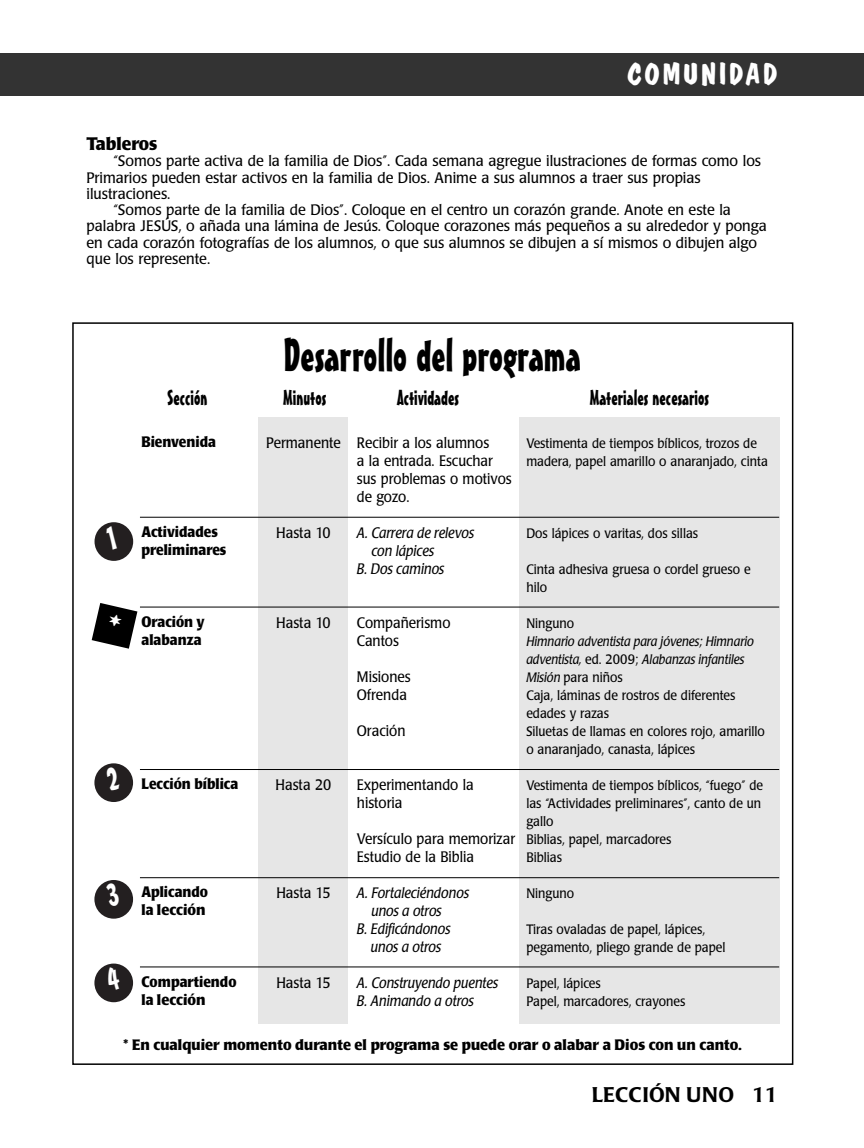
<style>
.page{position:relative;width:864px;height:1148px;background:#fff}
.page>*{position:absolute;margin:0;border:0;box-sizing:border-box;transform-origin:0 0}
.t1{font:45px "Mister Earl BT";color:#000}
.t2{font:700 30px "Dom Casual D";letter-spacing:.095em;color:#fff}
.t3{font:21px "Mister Earl BT";color:#000;scale:.95 1}
.t4{font:500 21px "Poppl Laudatio";color:#000}
.t5{font:700 18px "Poppl Laudatio";color:#000;scale:.95 1}
.t6{font:15px "Poppl Laudatio";color:#000;scale:.95 1}
.t7{font:15px/18px "Poppl Laudatio";color:#000;scale:.9 1}
.t8{font:italic 15px/18px "Poppl Laudatio";color:#000;scale:.9 1}
.t9{font:700 15px/18px "Poppl Laudatio";color:#000;scale:.9 1}
.t10{font:700 15px "Poppl Laudatio";color:#000;scale:.95 1}
.t11{font:13.5px/18px "Poppl Laudatio";color:#000;scale:.9 1}
.s1{font-style:italic}
</style>
<div class="page">
<div style="left:0;top:53px;width:864px;height:43px;background:#333"></div>
<div style="left:258px;top:417px;width:90px;height:606px;background:#e6e6e6"></div>
<div style="left:519px;top:417px;width:260px;height:606px;background:#e6e6e6"></div>
<div style="left:95px;top:522px;width:38px;height:39px;background:#231f20;border-radius:50%"></div>
<div style="left:94px;top:763px;width:39px;height:39px;background:#231f20;border-radius:50%"></div>
<div style="left:94px;top:880px;width:39px;height:38px;background:#231f20;border-radius:50%"></div>
<div style="left:94px;top:963px;width:39px;height:39px;background:#231f20;border-radius:50%"></div>
<hr style="left:140px;top:517px;width:639px;height:1px;background:#000">
<hr style="left:140px;top:606px;width:639px;height:1px;background:#000">
<hr style="left:140px;top:769px;width:639px;height:1px;background:#000">
<hr style="left:140px;top:966px;width:639px;height:1px;background:#000">
<hr style="left:140px;top:877px;width:639px;height:1px;background:#000">
<svg style="left:92px;top:603px;width:45px;height:45px"></svg>
<h2 class="t2" style="left:627px;top:56px;width:152px">COMUNIDAD</h2>
<h3 class="t5" style="left:87px;top:137px;width:76px">Tableros</h3>
<p class="t6" style="left:114px;top:155px;width:683px">“Somos parte activa de la familia de Dios”. Cada semana agregue ilustraciones de formas como los</p>
<p class="t6" style="left:87px;top:172px;width:648px">Primarios pueden estar activos en la familia de Dios. Anime a sus alumnos a traer sus propias</p>
<p class="t6" style="left:87px;top:188px;width:90px">ilustraciones.</p>
<p class="t6" style="left:114px;top:204px;width:651px">“Somos parte de la familia de Dios”. Coloque en el centro un corazón grande. Anote en este la</p>
<p class="t6" style="left:87px;top:220px;width:718px">palabra JESÚS, o añada una lámina de Jesús. Coloque corazones más pequeños a su alrededor y ponga</p>
<p class="t6" style="left:87px;top:236px;width:707px">en cada corazón fotografías de los alumnos, o que sus alumnos se dibujen a sí mismos o dibujen algo</p>
<p class="t6" style="left:87px;top:253px;width:132px">que los represente.</p>
<h1 class="t1" style="left:283px;top:338px;width:299px">Desarrollo del programa</h1>
<h3 class="t3" style="left:167px;top:390px;width:44px">Sección</h3>
<h3 class="t3" style="left:283px;top:390px;width:47px">Minutos</h3>
<h3 class="t3" style="left:397px;top:390px;width:67px">Actividades</h3>
<h3 class="t3" style="left:590px;top:390px;width:127px">Materiales necesarios</h3>
<p class="t9" style="left:141px;top:434px;width:84px">Bienvenida</p>
<p class="t9" style="left:141px;top:524px;width:96px">Actividades preliminares</p>
<p class="t9" style="left:141px;top:614px;width:72px">Oración y alabanza</p>
<p class="t9" style="left:141px;top:776px;width:109px">Lección bíblica</p>
<p class="t9" style="left:141px;top:884px;width:76px">Aplicando la lección</p>
<p class="t9" style="left:141px;top:974px;width:107px">Compartiendo la lección</p>
<p class="t7" style="left:266px;top:435px;width:84px">Permanente</p>
<p class="t7" style="left:276px;top:525px;width:62px">Hasta 10</p>
<p class="t7" style="left:276px;top:615px;width:62px">Hasta 10</p>
<p class="t7" style="left:276px;top:777px;width:63px">Hasta 20</p>
<p class="t7" style="left:276px;top:885px;width:62px">Hasta 15</p>
<p class="t7" style="left:276px;top:975px;width:62px">Hasta 15</p>
<p class="t7" style="left:357px;top:435px;width:174px">Recibir a los alumnos<br>a la entrada. Escuchar sus problemas o motivos de gozo.</p>
<p class="t8" style="left:357px;top:525px;width:132px">A. Carrera de relevos</p>
<p class="t8" style="left:371px;top:543px;width:71px">con lápices</p>
<p class="t8" style="left:357px;top:561px;width:99px">B. Dos caminos</p>
<p class="t7" style="left:357px;top:615px;width:106px">Compañerismo<br>Cantos</p>
<p class="t7" style="left:357px;top:669px;width:61px">Misiones<br>Ofrenda</p>
<p class="t7" style="left:357px;top:723px;width:56px">Oración</p>
<p class="t7" style="left:357px;top:777px;width:131px">Experimentando la historia</p>
<p class="t7" style="left:357px;top:831px;width:177px">Versículo para memorizar<br>Estudio de la Biblia</p>
<p class="t8" style="left:357px;top:885px;width:126px">A. Fortaleciéndonos</p>
<p class="t8" style="left:371px;top:903px;width:80px">unos a otros</p>
<p class="t8" style="left:357px;top:921px;width:106px">B. Edificándonos</p>
<p class="t8" style="left:371px;top:939px;width:80px">unos a otros</p>
<p class="t8" style="left:357px;top:975px;width:158px">A. Construyendo puentes<br>B. Animando a otros</p>
<p class="t11" style="left:526px;top:435px;width:270px">Vestimenta de tiempos bíblicos, trozos de madera, papel amarillo o anaranjado, cinta</p>
<p class="t11" style="left:526px;top:525px;width:192px">Dos lápices o varitas, dos sillas</p>
<p class="t11" style="left:526px;top:561px;width:251px">Cinta adhesiva gruesa o cordel grueso e hilo</p>
<p class="t11" style="left:526px;top:615px;width:55px">Ninguno</p>
<p class="t11" style="left:526px;top:633px;width:267px"><span class="s1">Himnario adventista para jóvenes; Himnario adventista,</span> ed. 2009; <span class="s1">Alabanzas infantiles Misión</span> para niños<br>Caja, láminas de rostros de diferentes edades y razas<br>Siluetas de llamas en colores rojo, amarillo o anaranjado, canasta, lápices</p>
<p class="t11" style="left:526px;top:777px;width:264px">Vestimenta de tiempos bíblicos, “fuego” de las “Actividades preliminares”, canto de un gallo<br>Biblias, papel, marcadores<br>Biblias</p>
<p class="t11" style="left:526px;top:885px;width:55px">Ninguno</p>
<p class="t11" style="left:526px;top:921px;width:223px">Tiras ovaladas de papel, lápices, pegamento, pliego grande de papel</p>
<p class="t11" style="left:526px;top:975px;width:178px">Papel, lápices<br>Papel, marcadores, crayones</p>
<p class="t10" style="left:123px;top:1038px;width:652px">* En cualquier momento durante el programa se puede orar o alabar a Dios con un canto.</p>
<h3 class="t4" style="left:592px;top:1086px;width:187px">LECCIÓN UNO 11</h3>
</div>
